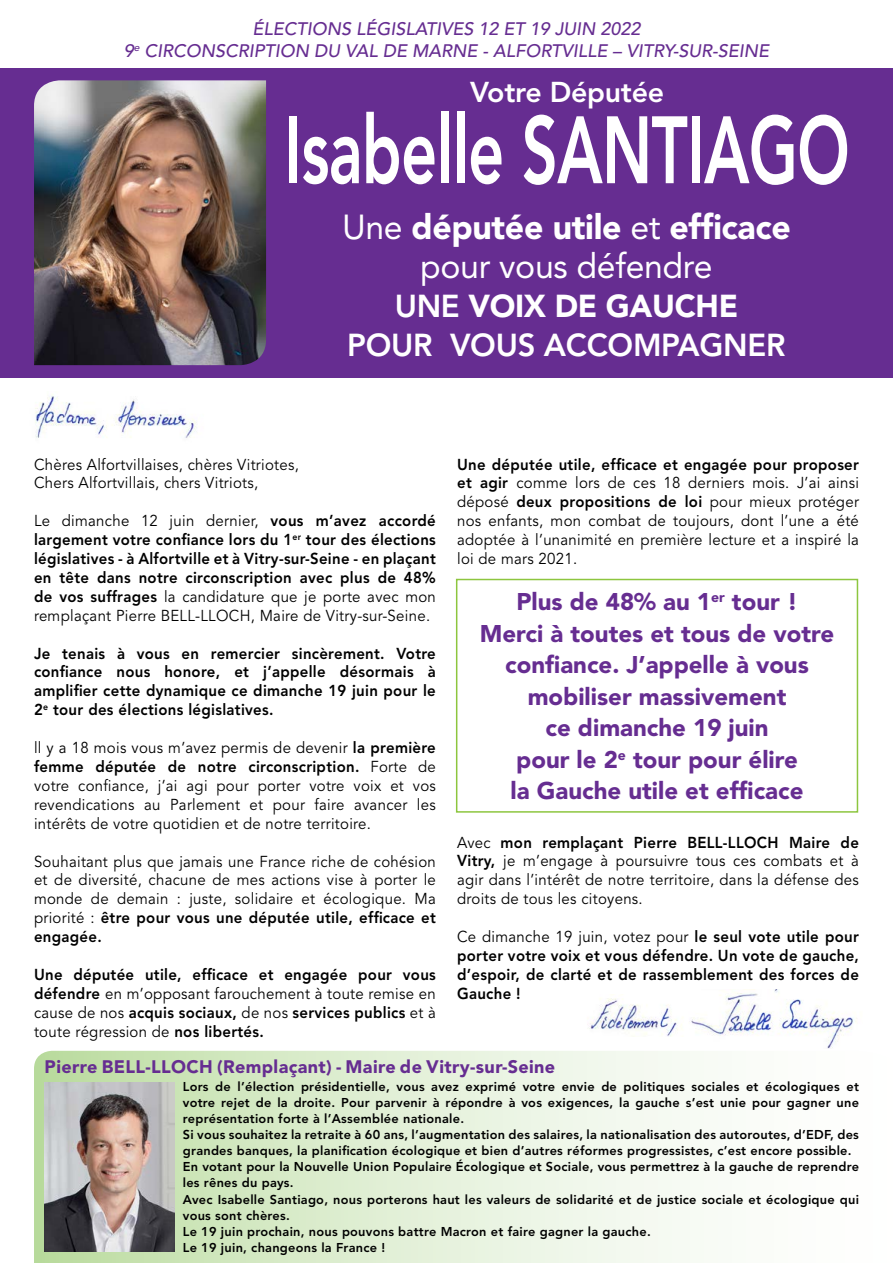
<style>
.page{position:relative;width:893px;height:1263px;background:#fff}
.page>*{position:absolute;margin:0;border:0;box-sizing:border-box;transform-origin:0 0}
.t1{font:800 94.5px "Avenir";letter-spacing:-.01em;color:#fff;scale:.67 1}
.t2{font:34.5px/39px "Avenir";letter-spacing:-.01em;color:#fff;text-align:center}
.t3{font:800 31.5px/39px "Avenir";letter-spacing:-.01em;color:#fff;text-align:center}
.t4{font:800 28.5px "Avenir";letter-spacing:-.01em;color:#fff}
.t5{font:900 24px/31.5px "Avenir";color:#662d91;text-align:center}
.t6{font:italic 500 18px/21.6px "Avenir";color:#662d91;text-align:center}
.t7{font:900 18px "Avenir";letter-spacing:.02em;color:#662d91}
.t8{font:15.75px/18.9px "Avenir";letter-spacing:.02em;color:#000;text-align:justify;scale:.95 1}
.t9{font:800 15.75px/18.9px "Avenir";letter-spacing:.02em;color:#000;text-align:justify;scale:.95 1}
.t10{font:800 12.75px/16px "Avenir";letter-spacing:.02em;color:#000}
.s1{font-weight:900}
.s2{font-weight:400}
.s3{font-weight:800}
</style>
<div class="page">
<div style="left:0;top:68px;width:893px;height:310px;background:#662d91"></div>
<img style="left:691px;top:989px;width:166px;height:60px">
<img style="left:589px;top:998px;width:93px;height:38px">
<img style="left:35px;top:394px;width:162px;height:44px">
<svg style="left:34px;top:1051px;width:670px;height:212px"></svg>
<img style="left:45px;top:1082px;width:129px;height:170px">
<img style="left:34px;top:80px;width:232px;height:285px">
<div style="left:456px;top:579px;width:402px;height:234px;border:2px solid #8dc63f"></div>
<p class="t6" style="left:124px;top:18px;width:647px">ÉLECTIONS LÉGISLATIVES 12 ET 19 JUIN 2022<br>9<sup>e</sup> CIRCONSCRIPTION DU VAL DE MARNE - ALFORTVILLE – VITRY-SUR-SEINE</p>
<h3 class="t4" style="left:470px;top:75px;width:195px">Votre Députée</h3>
<h1 class="t1" style="left:285px;top:94px;width:845px">Isabelle SANTIAGO</h1>
<h2 class="t2" style="left:342px;top:208px;width:450px">Une <span class="s1">députée utile</span> et <span class="s1">efficace </span>pour vous défendre</h2>
<h3 class="t3" style="left:347px;top:287px;width:440px">UNE <span class="s1">VOIX DE GAUCHE<br></span>POUR VOUS ACCOMPAGNER</h3>
<p class="t8" style="left:34px;top:455px;width:280px">Chères Alfortvillaises, chères Vitriotes,<br>Chers Alfortvillais, chers Vitriots,</p>
<p class="t9" style="left:34px;top:511px;width:424px"><span class="s2">Le dimanche 12 juin dernier,</span> vous m’avez accordé largement votre confiance lors du 1<sup>er</sup> tour des élections législatives - à Alfortville et à Vitry-sur-Seine - en plaçant en tête dans notre circonscription avec plus de 48% de vos suffrages <span class="s2">la candidature que je porte avec mon remplaçant Pierre BELL-LLOCH, Maire de Vitry-sur-Seine.</span></p>
<p class="t9" style="left:34px;top:644px;width:424px">Je tenais à vous en remercier sincèrement. Votre confiance nous honore, et j’appelle désormais à amplifier cette dynamique ce dimanche 19 juin pour le 2<sup>e</sup> tour des élections législatives.</p>
<p class="t8" style="left:34px;top:739px;width:425px">ll y a 18 mois vous m’avez permis de devenir <span class="s3">la première femme députée de notre circonscription.</span> Forte de votre confiance, j’ai agi pour porter votre voix et vos revendications au Parlement et pour faire avancer les intérêts de votre quotidien et de notre territoire.</p>
<p class="t8" style="left:34px;top:852px;width:425px">Souhaitant plus que jamais une France riche de cohésion et de diversité, chacune de mes actions vise à porter le monde de demain : juste, solidaire et écologique. Ma priorité : <span class="s3">être pour vous une députée utile, efficace et engagée.</span></p>
<p class="t9" style="left:34px;top:965px;width:424px">Une députée utile, efficace et engagée pour vous défendre <span class="s2">en m’opposant farouchement à toute remise en cause de nos</span> acquis sociaux, <span class="s2">de nos</span> services publics <span class="s2">et à toute régression de</span> nos libertés.</p>
<p class="t8" style="left:457px;top:455px;width:425px"><span class="s3">Une députée utile, efficace et engagée pour proposer et agir</span> comme lors de ces 18 derniers mois. J’ai ainsi déposé <span class="s3">deux propositions de loi</span> pour mieux protéger nos enfants, mon combat de toujours, dont l’une a été adoptée à l’unanimité en première lecture et a inspiré la loi de mars 2021.</p>
<h3 class="t5" style="left:480px;top:586px;width:356px">Plus de 48% au 1<sup>er</sup> tour !<br>Merci à toutes et tous de votre confiance. J’appelle à vous mobiliser massivement<br>ce dimanche 19 juin<br>pour le 2<sup>e</sup> tour pour élire<br>la Gauche utile et efficace</h3>
<p class="t8" style="left:457px;top:833px;width:424px">Avec <span class="s3">mon remplaçant Pierre BELL-LLOCH Maire de Vitry,</span> je m’engage à poursuivre tous ces combats et à agir dans l’intérêt de notre territoire, dans la défense des droits de tous les citoyens.</p>
<p class="t9" style="left:457px;top:927px;width:425px"><span class="s2">Ce dimanche 19 juin, votez pour</span> le seul vote utile pour porter votre voix et vous défendre. Un vote de gauche, d’espoir, de clarté et de rassemblement des forces de Gauche !</p>
<p class="t7" style="left:45px;top:1056px;width:512px">Pierre BELL-LLOCH (Remplaçant) - Maire de Vitry-sur-Seine</p>
<p class="t10" style="left:183px;top:1078px;width:678px">Lors de l’élection présidentielle, vous avez exprimé votre envie de politiques sociales et écologiques et votre rejet de la droite. Pour parvenir à répondre à vos exigences, la gauche s’est unie pour gagner une représentation forte à l’Assemblée nationale.<br>Si vous souhaitez la retraite à 60 ans, l’augmentation des salaires, la nationalisation des autoroutes, d’EDF, des grandes banques, la planification écologique et bien d’autres réformes progressistes, c’est encore possible.<br>En votant pour la Nouvelle Union Populaire Écologique et Sociale, vous permettrez à la gauche de reprendre les rênes du pays.<br>Avec Isabelle Santiago, nous porterons haut les valeurs de solidarité et de justice sociale et écologique qui vous sont chères.<br>Le 19 juin prochain, nous pouvons battre Macron et faire gagner la gauche.<br>Le 19 juin, changeons la France !</p>
</div>
